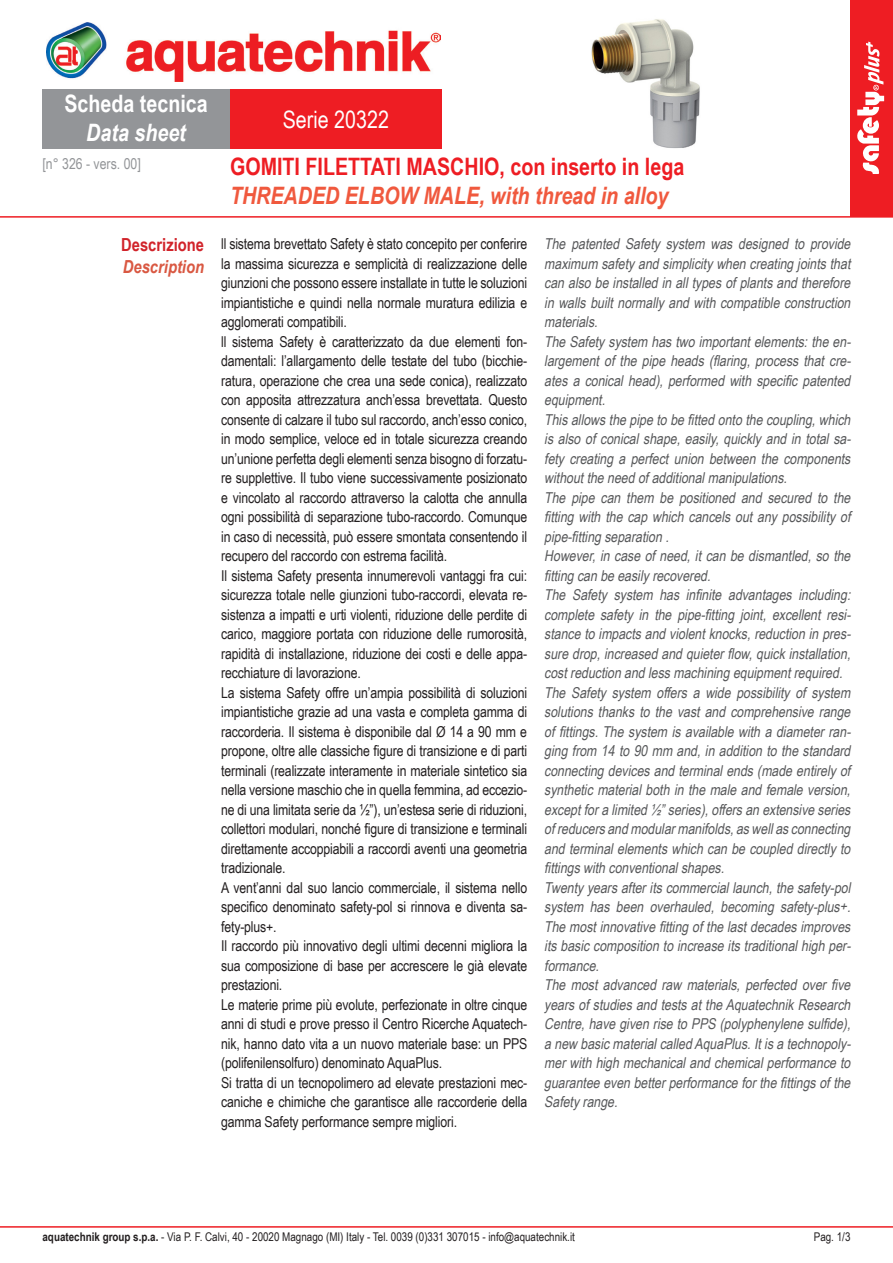
<style>
.page{position:relative;width:893px;height:1263px;background:#fff}
.page>*{position:absolute;margin:0;border:0;box-sizing:border-box;transform-origin:0 0}
.t1{font:700 24px "Arial Narrow";color:#ee1d23}
.t2{font:italic 700 24px "Arial Narrow";color:#f0593e}
.t3{font:700 24px "Arial Narrow";color:#fff}
.t4{font:24px "Arial Narrow";color:#fff}
.t5{font:italic 700 24px "Arial Narrow";color:#fff}
.t6{font:700 18px "Arial Narrow";color:#d1232a}
.t7{font:italic 700 18px "Arial Narrow";color:#d95842}
.t8{font:15px/19.5px "Arial Narrow";letter-spacing:-.01em;color:#231f20;text-align:justify}
.t9{font:italic 15px/19.5px "Arial Narrow";color:#57585a;text-align:justify}
.t10{font:15px "Arial Narrow";color:#939598}
.t11{font:12px "Arial Narrow";color:#231f20}
.s1{font-weight:700}
</style>
<div class="page">
<div style="left:230px;top:89px;width:212px;height:60px;background:#ee1d23"></div>
<div style="left:43px;top:89px;width:187px;height:60px;background:#939598"></div>
<hr style="left:0;top:216px;width:893px;height:2px;background:#ee1d23">
<img style="left:591px;top:19px;width:109px;height:129px">
<img style="left:47px;top:22px;width:393px;height:60px">
<hr style="left:0;top:1226px;width:893px;height:1px;background:#ee1d23">
<div style="left:850px;top:0;width:43px;height:217px;background:#ee1d23"></div>
<svg style="left:857px;top:42px;width:27px;height:132px"></svg>
<p class="t3" style="left:64px;top:86px;width:145px">Scheda tecnica</p>
<p class="t5" style="left:86px;top:114px;width:101px">Data sheet</p>
<p class="t10" style="left:43px;top:152px;width:100px">[n° 326 - vers. 00]</p>
<p class="t6" style="left:121px;top:231px;width:84px">Descrizione</p>
<p class="t7" style="left:123px;top:253px;width:83px">Description</p>
<p class="t4" style="left:283px;top:102px;width:108px">Serie 20322</p>
<p class="t1" style="left:230px;top:149px;width:456px">GOMITI FILETTATI MASCHIO, con inserto in lega</p>
<p class="t2" style="left:230px;top:178px;width:440px">THREADED ELBOW MALE, with thread in alloy</p>
<p class="t8" style="left:221px;top:233px;width:308px">ll sistema brevettato Safety è stato concepito per conferire la massima sicurezza e semplicità di realizzazione delle giunzioni che possono essere installate in tutte le soluzioni impiantistiche e quindi nella normale muratura edilizia e agglomerati compatibili.</p>
<p class="t8" style="left:221px;top:331px;width:308px">ll sistema Safety è caratterizzato da due elementi fon&shy;damentali: l’allargamento delle testate del tubo (bicchie&shy;ratura, operazione che crea una sede conica), realizzato con apposita attrezzatura anch’essa brevettata. Questo consente di calzare il tubo sul raccordo, anch’esso conico, in modo semplice, veloce ed in totale sicurezza creando un’unione perfetta degli elementi senza bisogno di forzatu&shy;re supplettive. Il tubo viene successivamente posizionato e vincolato al raccordo attraverso la calotta che annulla ogni possibilità di separazione tubo-raccordo. Comunque in caso di necessità, può essere smontata consentendo il recupero del raccordo con estrema facilità.</p>
<p class="t8" style="left:221px;top:565px;width:308px">Il sistema Safety presenta innumerevoli vantaggi fra cui: sicurezza totale nelle giunzioni tubo-raccordi, elevata re&shy;sistenza a impatti e urti violenti, riduzione delle perdite di carico, maggiore portata con riduzione delle rumorosità, rapidità di installazione, riduzione dei costi e delle appa&shy;recchiature di lavorazione.</p>
<p class="t8" style="left:221px;top:682px;width:308px">La sistema Safety offre un’ampia possibilità di soluzioni impiantistiche grazie ad una vasta e completa gamma di raccorderia. Il sistema è disponibile dal Ø 14 a 90 mm e propone, oltre alle classiche figure di transizione e di parti terminali (realizzate interamente in materiale sintetico sia nella versione maschio che in quella femmina, ad eccezio&shy;ne di una limitata serie da ½”), un’estesa serie di riduzioni, collettori modulari, nonché figure di transizione e terminali direttamente accoppiabili a raccordi aventi una geometria tradizionale.</p>
<p class="t8" style="left:221px;top:877px;width:308px">A vent’anni dal suo lancio commerciale, il sistema nello specifico denominato safety-pol si rinnova e diventa sa&shy;fety-plus+.</p>
<p class="t8" style="left:221px;top:935px;width:308px">Il raccordo più innovativo degli ultimi decenni migliora la sua composizione di base per accrescere le già elevate prestazioni.</p>
<p class="t8" style="left:221px;top:994px;width:308px">Le materie prime più evolute, perfezionate in oltre cinque anni di studi e prove presso il Centro Ricerche Aquatech&shy;nik, hanno dato vita a un nuovo materiale base: un PPS (polifenilensolfuro) denominato AquaPlus.</p>
<p class="t8" style="left:221px;top:1072px;width:308px">Si tratta di un tecnopolimero ad elevate prestazioni mec&shy;caniche e chimiche che garantisce alle raccorderie della gamma Safety performance sempre migliori.</p>
<p class="t9" style="left:544px;top:233px;width:311px">The patented Safety system was designed to provide maximum safetyandsimplicitywhencreatingjointsthat canalsobeinstalledinalltypesofplantsandtherefore inwallsbuiltnormallyandwithcompatibleconstruction materials.</p>
<p class="t9" style="left:544px;top:331px;width:311px">TheSafetysystem hastwoimportantelements:theen&shy;largement of the pipe heads (flaring, process that cre&shy;ates a conical head), performed with specific patented equipment.</p>
<p class="t9" style="left:544px;top:409px;width:311px">Thisallowsthepipetobefittedontothecoupling,which is also of conical shape, easily, quickly and in total sa&shy;fety creating a perfect union between the components withouttheneedofadditionalmanipulations.</p>
<p class="t9" style="left:544px;top:487px;width:311px">The pipe can them be positioned and secured to the fitting with the cap which cancels out any possibility of pipe-fittingseparation.</p>
<p class="t9" style="left:544px;top:545px;width:311px">However,incaseofneed,itcanbedismantled,sothe fittingcanbeeasilyrecovered.</p>
<p class="t9" style="left:544px;top:584px;width:311px">The Safety system has infinite advantages including: complete safety in the pipe-fitting joint, excellent resi&shy;stancetoimpactsandviolentknocks,reductioninpres&shy;suredrop,increasedandquieterflow,quickinstallation, costreductionandlessmachiningequipmentrequired.</p>
<p class="t9" style="left:544px;top:682px;width:311px">The Safety system offers a wide possibility of system solutions thanks to the vast and comprehensive range offittings.Thesystem isavailablewithadiameterran&shy;gingfrom 14to90mm and,inadditiontothestandard connectingdevicesandterminalends(madeentirelyof syntheticmaterialbothinthemaleandfemaleversion, exceptforalimited½”series),offersanextensiveseries ofreducersandmodularmanifolds,aswellasconnecting andterminalelementswhichcanbecoupleddirectlyto fittingswithconventionalshapes.</p>
<p class="t9" style="left:544px;top:877px;width:311px">Twentyyearsafteritscommerciallaunch,thesafety-pol system has been overhauled, becoming safety-plus+.<br>Themostinnovativefittingofthelastdecadesimproves itsbasiccompositiontoincreaseitstraditionalhighper&shy;formance.</p>
<p class="t9" style="left:544px;top:974px;width:311px">The most advanced raw materials, perfected over five yearsofstudiesandtestsattheAquatechnikResearch Centre,havegivenrisetoPPS (polyphenylenesulfide), anew basicmaterialcalledAquaPlus.Itisatechnopoly&shy;merwithhighmechanicalandchemicalperformanceto guaranteeevenbetterperformanceforthefittingsofthe Safetyrange.</p>
<p class="t11" style="left:43px;top:1228px;width:534px"><span class="s1">aquatechnik group s.p.a.</span> - Via P. F. Calvi, 40 - 20020 Magnago (MI) Italy - Tel. 0039 (0)331 307015 - info@aquatechnik.it</p>
<p class="t11" style="left:814px;top:1228px;width:38px">Pag. 1/3</p>
</div>
